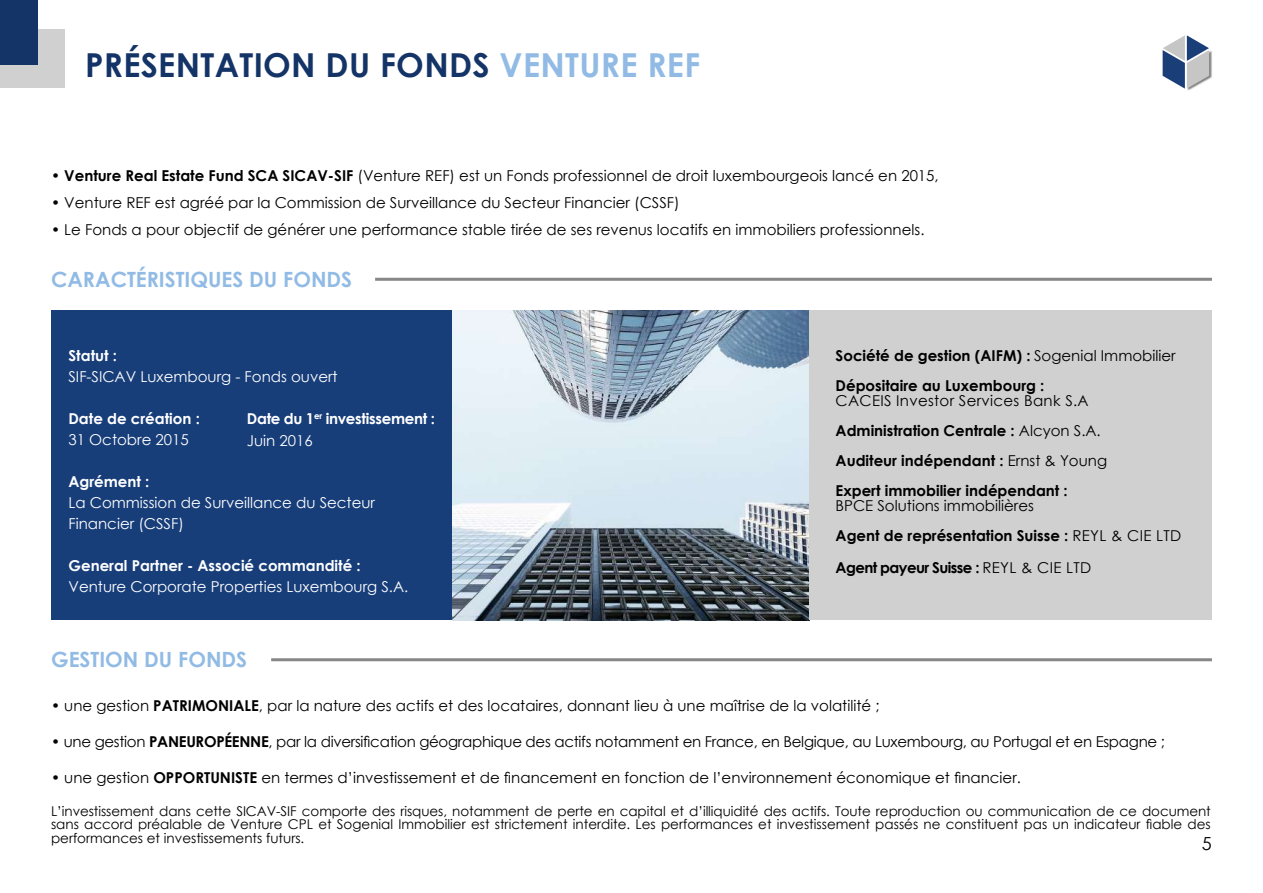
<style>
.page{position:relative;width:1263px;height:893px;background:#fff}
.page>*{position:absolute;margin:0;border:0;box-sizing:border-box;transform-origin:0 0}
.t1{font:700 33px "Century Gothic";letter-spacing:.01em;color:#143467}
.t2{font:700 21px "Century Gothic";color:#91bbe5}
.t3{font:18px "Century Gothic";color:#000}
.t4{font:15px/30px "Century Gothic";color:#000}
.t5{font:700 15px/30px "Century Gothic";color:#000}
.t6{font:15px/21px "Century Gothic";color:#fff}
.t7{font:15px "Century Gothic";letter-spacing:-.02em;color:#000}
.t8{font:700 15px "Century Gothic";color:#fff}
.t9{font:700 15px/22.5px "Century Gothic";letter-spacing:-.02em;color:#fff}
.t10{font:700 15px "Century Gothic";letter-spacing:-.04em;color:#000}
.t11{font:13.5px/13.5px "Century Gothic";color:#000;text-align:justify}
.s1{color:#91bbe5}
.s2{font-weight:700}
.s3{font-weight:400}
</style>
<div class="page">
<img style="left:1187px;top:51px;width:25px;height:40px">
<svg style="left:1162px;top:35px;width:47px;height:54px"></svg>
<div style="left:0;top:30px;width:65px;height:58px;background:#d0d0d0"></div>
<div style="left:0;top:0;width:37px;height:65px;background:#143467"></div>
<hr style="left:375px;top:278px;width:837px;height:3px;background:#878787">
<hr style="left:271px;top:658px;width:941px;height:3px;background:#878787">
<div style="left:51px;top:310px;width:402px;height:310px;background:#183e7a"></div>
<img style="left:453px;top:310px;width:356px;height:310px">
<div style="left:809px;top:310px;width:403px;height:310px;background:#d0d0d0"></div>
<h1 class="t1" style="left:85px;top:40px;width:617px">PRÉSENTATION DU FONDS <span class="s1">VENTURE REF</span></h1>
<p class="t4" style="left:51px;top:160px;width:889px">• <span class="s2">Venture Real Estate Fund SCA SICAV-SIF</span> (Venture REF) est un Fonds professionnel de droit luxembourgeois lancé en 2015,</p>
<p class="t4" style="left:51px;top:187px;width:630px">• Venture REF est agréé par la Commission de Surveillance du Secteur Financier (CSSF)</p>
<p class="t4" style="left:51px;top:214px;width:875px">• Le Fonds a pour objectif de générer une performance stable tirée de ses revenus locatifs en immobiliers professionnels.</p>
<h2 class="t2" style="left:51px;top:263px;width:303px">CARACTÉRISTIQUES DU FONDS</h2>
<p class="t8" style="left:68px;top:345px;width:50px">Statut :</p>
<p class="t6" style="left:68px;top:366px;width:271px">SIF-SICAV Luxembourg - Fonds ouvert</p>
<p class="t8" style="left:68px;top:408px;width:133px">Date de création :</p>
<p class="t6" style="left:68px;top:429px;width:122px">31 Octobre 2015</p>
<p class="t8" style="left:68px;top:471px;width:83px">Agrément :</p>
<p class="t6" style="left:68px;top:492px;width:308px">La Commission de Surveillance du Secteur<br>Financier (CSSF)</p>
<p class="t8" style="left:68px;top:555px;width:294px">General Partner - Associé commandité :</p>
<p class="t6" style="left:68px;top:576px;width:341px">Venture Corporate Properties Luxembourg S.A.</p>
<p class="t9" style="left:247px;top:406px;width:190px">Date du 1<sup>er</sup> investissement :<br><span class="s3">Juin 2016</span></p>
<p class="t5" style="left:836px;top:340px;width:342px">Société de gestion (AIFM) : <span class="s3">Sogenial Immobilier<br></span>Dépositaire au Luxembourg :</p>
<p class="t5" style="left:836px;top:385px;width:273px"><span class="s3">CACEIS Investor Services Bank S.A </span>Administration Centrale : <span class="s3">Alcyon S.A.<br></span>Auditeur indépendant : <span class="s3">Ernst &amp; Young </span>Expert immobilier indépendant :</p>
<p class="t4" style="left:836px;top:491px;width:347px">BPCE Solutions immobilières<br><span class="s2">Agent de représentation Suisse :</span> REYL &amp; CIE LTD</p>
<p class="t10" style="left:836px;top:556px;width:257px">Agent payeur Suisse : <span class="s3">REYL &amp; CIE LTD</span></p>
<h2 class="t2" style="left:51px;top:643px;width:198px">GESTION DU FONDS</h2>
<p class="t4" style="left:51px;top:690px;width:830px">• une gestion <span class="s2">PATRIMONIALE</span>, par la nature des actifs et des locataires, donnant lieu à une maîtrise de la volatilité ;</p>
<p class="t7" style="left:51px;top:731px;width:1115px">• une gestion <span class="s2">PANEUROPÉENNE</span>, par la diversification géographique des actifs notamment en France, en Belgique, au Luxembourg, au Portugal et en Espagne ;</p>
<p class="t4" style="left:51px;top:762px;width:971px">• une gestion <span class="s2">OPPORTUNISTE</span> en termes d’investissement et de financement en fonction de l’environnement économique et financier.</p>
<p class="t11" style="left:51px;top:804px;width:1161px">L’investissement dans cette SICAV-SIF comporte des risques, notamment de perte en capital et d’illiquidité des actifs. Toute reproduction ou communication de ce document sans accord préalable de Venture CPL et Sogenial Immobilier est strictement interdite. Les performances et investissement passés ne constituent pas un indicateur fiable des performances et investissements futurs.</p>
<p class="t3" style="left:1202px;top:831px;width:11px">5</p>
</div>
